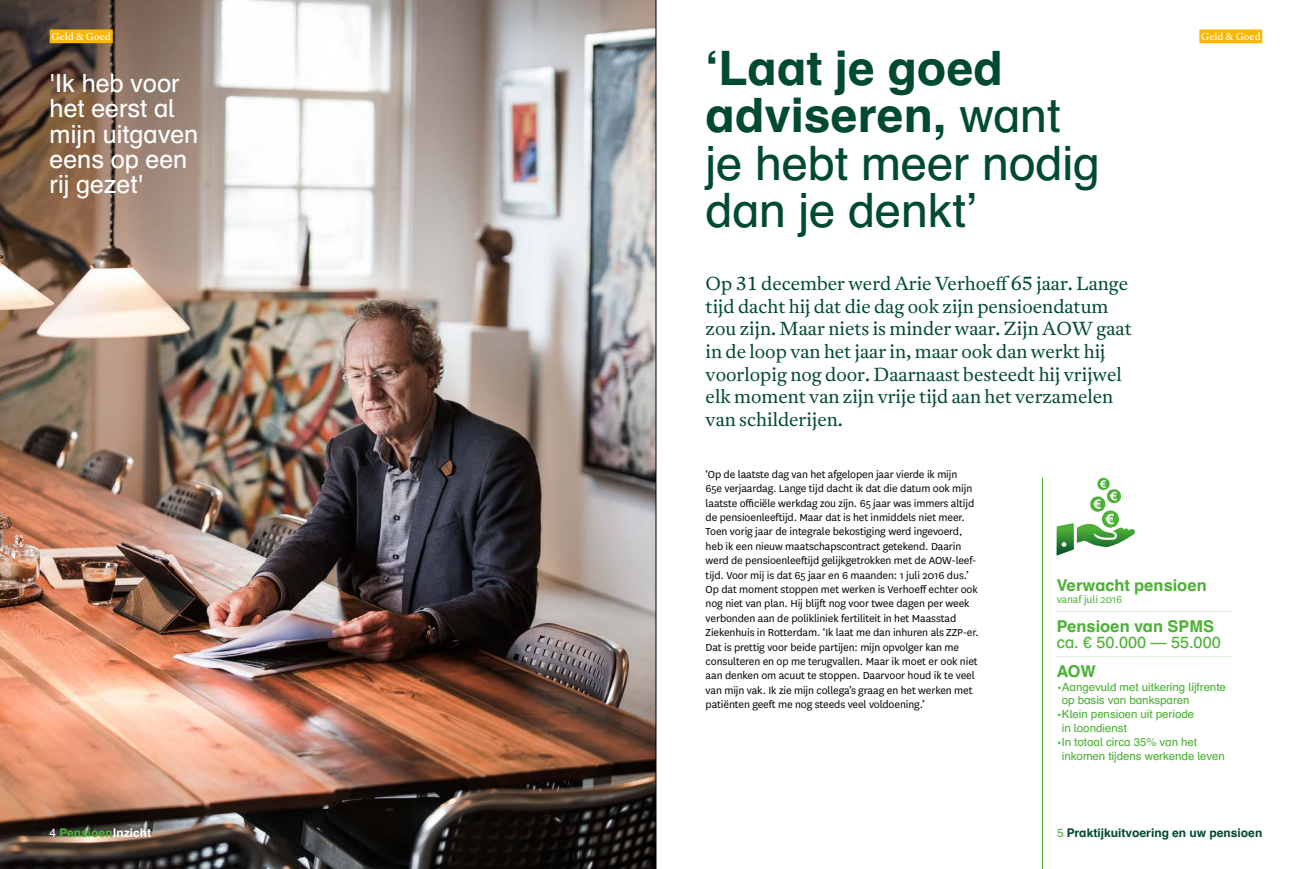
<style>
.page{position:relative;width:1312px;height:869px;background:#fff}
.page>*{position:absolute;margin:0;border:0;box-sizing:border-box;transform-origin:0 0}
.t1{font:47.38px/47.4px "Schulbuch Nord OT";color:#004a2f}
.t2{font:25px/25.1px "Schulbuch Nord OT";color:#fff}
.t3{font:300 18.75px/22.5px "Antwerp";color:#004a2f}
.t4{font:700 16.25px "Schulbuch Nord OT";color:#4db136}
.t5{font:16.25px "Schulbuch Nord OT";color:#4db136}
.t6{font:11.88px/14.4px "National";letter-spacing:-.01em;color:#000}
.t7{font:700 11.88px "Schulbuch Nord OT";color:#004a2f}
.t8{font:700 11.88px "Schulbuch Nord OT";color:#4db136}
.t9{font:11.88px "National";letter-spacing:-.01em;color:#4db136}
.t10{font:11.38px/13.8px "Schulbuch Nord OT";color:#4db136}
.t11{font:10px "Antwerp";color:#fff}
.s1{font-weight:400;color:#fff}
.s2{color:#fff}
.s3{font-weight:700}
.s4{font-weight:400;color:#4db136}
</style>
<div class="page">
<img style="left:0;top:0;width:655px;height:868px">
<hr style="left:1042px;top:477px;width:1px;height:391px;background:#4db136">
<hr style="left:1056px;top:611px;width:175px;height:1px;background:#4db136">
<hr style="left:1056px;top:656px;width:175px;height:1px;background:#4db136">
<svg style="left:1056px;top:477px;width:79px;height:78px"></svg>
<hr style="left:655px;top:0;width:1px;height:868px;background:#000">
<div style="left:1199px;top:29px;width:62px;height:14px;background:#fab700"></div>
<div style="left:50px;top:29px;width:63px;height:14px;background:#fab700"></div>
<p class="t11" style="left:52px;top:30px;width:61px">Geld &amp; Goed</p>
<p class="t11" style="left:1200px;top:30px;width:61px">Geld &amp; Goed</p>
<h2 class="t2" style="left:50px;top:71px;width:150px">'Ik heb voor het eerst al mijn uitgaven eens op een rij gezet'</h2>
<p class="t8" style="left:50px;top:824px;width:103px"><span class="s1">4</span> Pensioen<span class="s2">Inzicht</span></p>
<h1 class="t1" style="left:705px;top:45px;width:395px"><span class="s3">‘Laat je goed adviseren,</span> want je hebt meer nodig dan je denkt’</h1>
<p class="t3" style="left:705px;top:272px;width:427px">Op 31 december werd Arie Verhoeff 65 jaar. Lange tijd dacht hij dat die dag ook zijn pensioendatum zou zijn. Maar niets is minder waar. Zijn AOW gaat in de loop van het jaar in, maar ook dan werkt hij voorlopig nog door. Daarnaast besteedt hij vrijwel elk moment van zijn vrije tijd aan het verzamelen van schilderijen.</p>
<p class="t6" style="left:705px;top:466px;width:274px">‘Op de laatste dag van het afgelopen jaar vierde ik mijn<br>65e verjaardag. Lange tijd dacht ik dat die datum ook mijn laatste officiële werkdag zou zijn. 65 jaar was immers altijd de pensioenleeftijd. Maar dat is het inmiddels niet meer.<br>Toen vorig jaar de integrale bekostiging werd ingevoerd, heb ik een nieuw maatschapscontract getekend. Daarin werd de pensioenleeftijd gelijkgetrokken met de AOW-leef&shy;tijd. Voor mij is dat 65 jaar en 6 maanden: 1 juli 2016 dus.’ Op dat moment stoppen met werken is Verhoeff echter ook nog niet van plan. Hij blijft nog voor twee dagen per week verbonden aan de polikliniek fertiliteit in het Maasstad Ziekenhuis in Rotterdam. ‘Ik laat me dan inhuren als ZZP-er.<br>Dat is prettig voor beide partijen: mijn opvolger kan me consulteren en op me terugvallen. Maar ik moet er ook niet aan denken om acuut te stoppen. Daarvoor houd ik te veel van mijn vak. Ik zie mijn collega’s graag en het werken met patiënten geeft me nog steeds veel voldoening.’</p>
<h3 class="t4" style="left:1056px;top:574px;width:151px">Verwacht pensioen</h3>
<p class="t9" style="left:1056px;top:591px;width:67px">vanaf juli 2016</p>
<h3 class="t4" style="left:1056px;top:615px;width:159px">Pensioen van SPMS</h3>
<h3 class="t5" style="left:1056px;top:632px;width:165px">ca. € 50.000 — 55.000</h3>
<h3 class="t4" style="left:1056px;top:660px;width:41px">AOW</h3>
<p class="t10" style="left:1061px;top:679px;width:165px;text-indent:-5px">•Aangevuld met uitkering lijfrente op basis van banksparen</p>
<p class="t10" style="left:1061px;top:707px;width:134px;text-indent:-5px">•Klein pensioen uit periode in loondienst</p>
<p class="t10" style="left:1061px;top:734px;width:164px;text-indent:-5px">•In totaal circa 35% van het inkomen tijdens werkende leven</p>
<p class="t7" style="left:1056px;top:824px;width:207px"><span class="s4">5</span> Praktijkuitvoering en uw pensioen</p>
</div>
